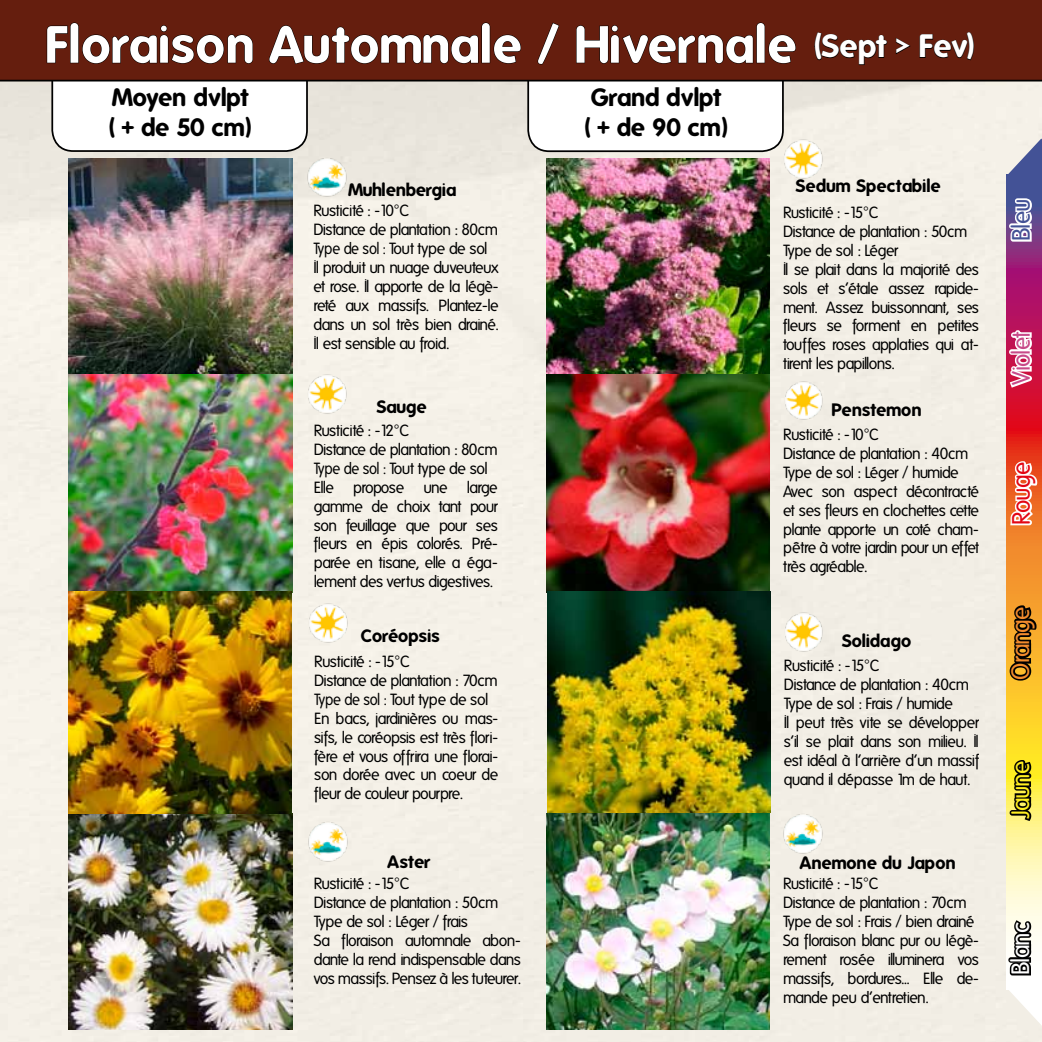
<style>
.page{position:relative;width:1042px;height:1042px;background:#fff}
.page>*{position:absolute;margin:0;border:0;box-sizing:border-box;transform-origin:0 0}
.t1{font:700 50.75px "Folks";letter-spacing:.01em;color:#fff}
.t2{font:700 24.5px/29.4px "Folks";color:#000}
.t3{font:24.5px "Folks";letter-spacing:-.035em;color:#c84a89}
.t4{font:24.5px "Folks";letter-spacing:-.035em;color:#f28b2d}
.t5{font:24.5px "Folks";letter-spacing:-.035em;color:#e30613}
.t6{font:24.5px "Folks";letter-spacing:-.05em;color:#ffef20}
.t7{font:24.5px "Folks";letter-spacing:-.035em;color:#fff}
.t8{font:24.5px "Folks";color:#435296}
.t9{font:700 17.5px "Folks";color:#000}
.t10{font:15.75px/18.9px "Folks";letter-spacing:-.045em;color:#000}
.s1{font-size:31.5px}
</style>
<div class="page">
<div style="left:0;top:81px;width:1042px;height:961px;background:#f2eee5"></div>
<div style="left:528px;top:39px;width:255px;height:112px;background:#fff;border-radius:21px"></div>
<div style="left:527px;top:38px;width:257px;height:114px;border:2px solid #000;border-radius:21px"></div>
<div style="left:52px;top:39px;width:255px;height:112px;background:#fff;border-radius:21px"></div>
<div style="left:51px;top:38px;width:257px;height:114px;border:2px solid #000;border-radius:21px"></div>
<img style="left:68px;top:159px;width:224px;height:870px">
<img style="left:546px;top:159px;width:224px;height:870px">
<svg style="left:1007px;top:176px;width:35px;height:742px;background:#db845b"></svg>
<div style="left:1029px;top:162px;width:13px;height:18px;background:#435296"></div>
<svg style="left:1006px;top:139px;width:36px;height:37px"></svg>
<svg style="left:1008px;top:459px;width:32px;height:69px"></svg>
<svg style="left:1006px;top:327px;width:29px;height:63px"></svg>
<svg style="left:1006px;top:757px;width:28px;height:66px;background:#8c8329"></svg>
<svg style="left:1005px;top:918px;width:37px;height:108px"></svg>
<svg style="left:1007px;top:603px;width:35px;height:80px;background:#94691a"></svg>
<svg style="left:1006px;top:195px;width:28px;height:56px"></svg>
<div style="left:0;top:0;width:1042px;height:81px;background:#651e0e"></div>
<svg style="left:814px;top:29px;width:74px;height:36px;background:#55190b"></svg>
<svg style="left:895px;top:37px;width:16px;height:18px"></svg>
<svg style="left:919px;top:30px;width:55px;height:31px;background:#53180b"></svg>
<svg style="left:46px;top:22px;width:207px;height:42px;background:#581a0c"></svg>
<svg style="left:268px;top:22px;width:253px;height:43px;background:#591a0c"></svg>
<svg style="left:537px;top:22px;width:22px;height:43px"></svg>
<svg style="left:576px;top:22px;width:220px;height:42px;background:#57190b"></svg>
<img style="left:302px;top:371px;width:50px;height:44px">
<img style="left:303px;top:600px;width:50px;height:44px">
<img style="left:302px;top:155px;width:50px;height:44px">
<img style="left:778px;top:137px;width:50px;height:44px">
<img style="left:778px;top:378px;width:51px;height:44px">
<img style="left:778px;top:609px;width:50px;height:44px">
<img style="left:303px;top:819px;width:50px;height:44px">
<img style="left:777px;top:812px;width:51px;height:43px">
<p class="t1" style="left:46px;top:15px;width:929px">Floraison Automnale / Hivernale <span class="s1">(Sept &gt; Fev)</span></p>
<p class="t2" style="left:109px;top:83px;width:143px">Moyen dvlpt ( + de 50 cm)</p>
<p class="t9" style="left:348px;top:179px;width:110px">Muhlenbergia</p>
<p class="t10" style="left:313px;top:202px;width:187px">Rusticité : -10°C<br>Distance de plantation : 80cm<br>Type de sol : Tout type de sol<br>Il produit un nuage duveuteux et rose. Il apporte de la légè&shy;reté aux massifs. Plantez-le dans un sol très bien drainé.<br>Il est sensible au froid.</p>
<p class="t9" style="left:377px;top:396px;width:52px">Sauge</p>
<p class="t10" style="left:314px;top:421px;width:185px">Rusticité : -12°C<br>Distance de plantation : 80cm<br>Type de sol : Tout type de sol<br>Elle propose une large gamme de choix tant pour son feuillage que pour ses fleurs en épis colorés. Pré&shy;parée en tisane, elle a éga&shy;lement des vertus digestives.</p>
<p class="t9" style="left:361px;top:625px;width:80px">Coréopsis</p>
<p class="t10" style="left:314px;top:652px;width:185px">Rusticité : -15°C<br>Distance de plantation : 70cm<br>Type de sol : Tout type de sol<br>En bacs, jardinières ou mas&shy;sifs, le coréopsis est très flori&shy;fère et vous offrira une florai&shy;son dorée avec un coeur de fleur de couleur pourpre.</p>
<p class="t9" style="left:388px;top:852px;width:44px">Aster</p>
<p class="t10" style="left:314px;top:875px;width:209px">Rusticité : -15°C<br>Distance de plantation : 50cm<br>Type de sol : Léger / frais<br>Sa floraison automnale abon&shy;dante la rend indispensable dans vos massifs. Pensez à les tuteurer.</p>
<p class="t2" style="left:585px;top:83px;width:144px">Grand dvlpt ( + de 90 cm)</p>
<p class="t9" style="left:796px;top:176px;width:147px">Sedum Spectabile</p>
<p class="t10" style="left:783px;top:203px;width:197px">Rusticité : -15°C<br>Distance de plantation : 50cm<br>Type de sol : Léger<br>Il se plait dans la majorité des sols et s’étale assez rapide&shy;ment. Assez buissonnant, ses fleurs se forment en petites touffes roses applaties qui at&shy;tirent les papillons.</p>
<p class="t9" style="left:832px;top:399px;width:91px">Penstemon</p>
<p class="t10" style="left:783px;top:425px;width:197px">Rusticité : -10°C<br>Distance de plantation : 40cm<br>Type de sol : Léger / humide<br>Avec son aspect décontracté et ses fleurs en clochettes cette plante apporte un coté cham&shy;pêtre à votre jardin pour un effet très agréable.</p>
<p class="t9" style="left:842px;top:630px;width:71px">Solidago</p>
<p class="t10" style="left:784px;top:657px;width:196px">Rusticité : -15°C<br>Distance de plantation : 40cm<br>Type de sol : Frais / humide<br>Il peut très vite se développer s’il se plait dans son milieu. Il est idéal à l’arrière d’un massif quand il dépasse 1m de haut.</p>
<p class="t9" style="left:800px;top:853px;width:157px">Anemone du Japon</p>
<p class="t10" style="left:783px;top:874px;width:197px">Rusticité : -15°C<br>Distance de plantation : 70cm<br>Type de sol : Frais / bien drainé<br>Sa floraison blanc pur ou légè&shy;rement rosée illuminera vos massifs, bordures... Elle de&shy;mande peu d’entretien.</p>
<p class="t8" style="left:1008px;top:241px;width:44px;rotate:-90deg">Bleu</p>
<p class="t3" style="left:1008px;top:385px;width:55px;rotate:-90deg">Violet</p>
<p class="t5" style="left:1008px;top:525px;width:64px;rotate:-90deg">Rouge</p>
<p class="t4" style="left:1007px;top:680px;width:75px;rotate:-90deg">Orange</p>
<p class="t6" style="left:1007px;top:819px;width:60px;rotate:-90deg">Jaune</p>
<p class="t7" style="left:1007px;top:975px;width:54px;rotate:-90deg">Blanc</p>
</div>
